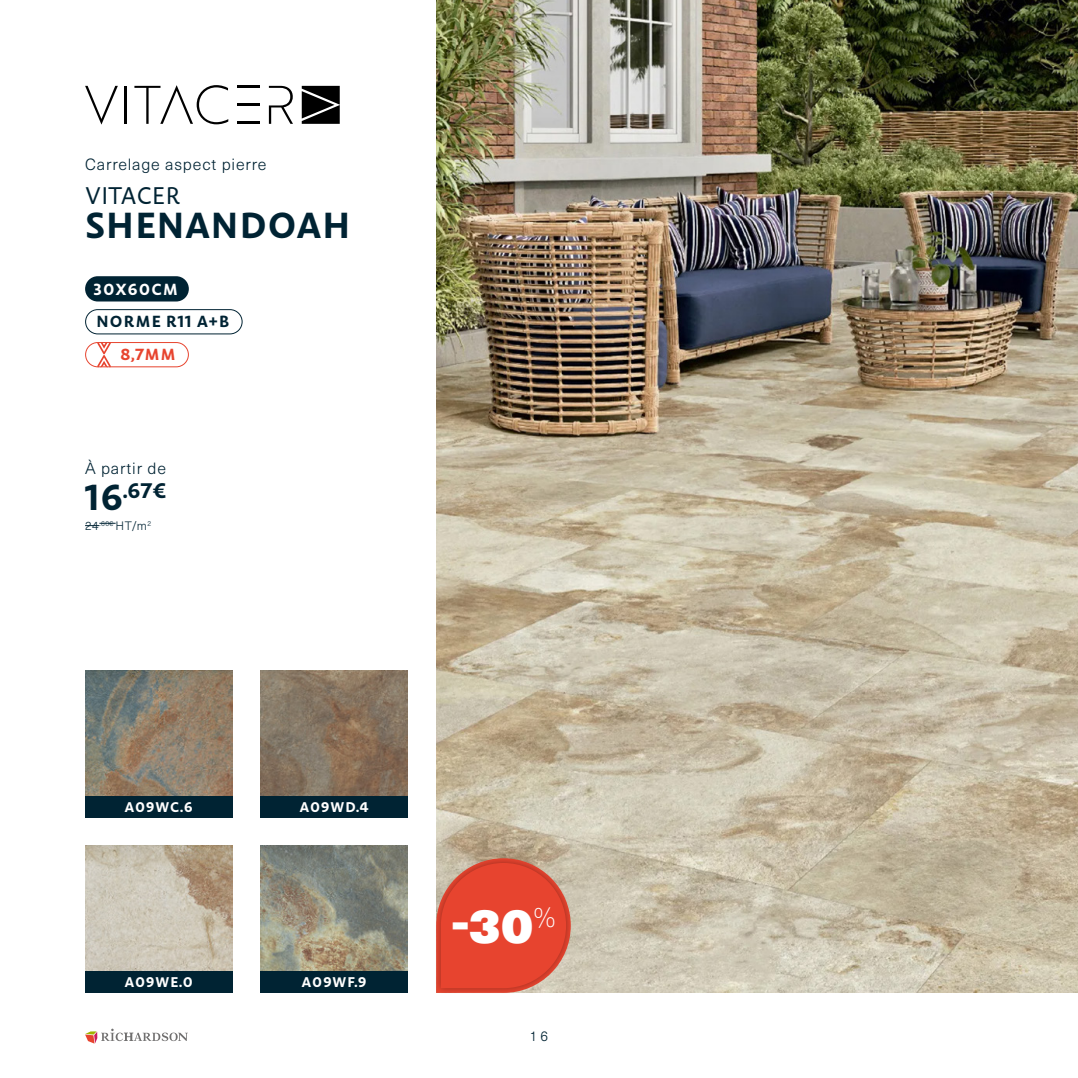
<style>
.page{position:relative;width:1078px;height:1078px;background:#fff}
.page>*{position:absolute;margin:0;border:0;box-sizing:border-box;transform-origin:0 0}
.t1{font:48px "Neue Haas Unica W1 G X Black";color:#fff}
.t2{font:700 36px "Carolineale";letter-spacing:-.005em;color:#002333}
.t3{font:24px "Carolineale";letter-spacing:-.02em;color:#002333}
.t4{font:700 21px "Carolineale";color:#002333}
.t5{font:300 16px "Neue Haas Unica W1 G";letter-spacing:.05em;color:#002333}
.t6{font:700 16px "Carolineale";letter-spacing:.045em;color:#002333}
.t7{font:700 16px "Carolineale";letter-spacing:.05em;color:#fff}
.t8{font:700 16px "Carolineale";color:#e7442f}
.t9{font:700 14px "Carolineale";letter-spacing:.05em;color:#fff}
.t10{font:300 14px "Neue Haas Unica W1 G";color:#002333}
.t11{font:300 12px "Neue Haas Unica W1 G";color:#002333}
.s1{font-size:36px}
</style>
<div class="page">
<svg style="left:85px;top:1028px;width:103px;height:15px"></svg>
<img style="left:260px;top:670px;width:147px;height:126px">
<img style="left:260px;top:845px;width:147px;height:126px">
<img style="left:85px;top:845px;width:147px;height:126px">
<img style="left:85px;top:670px;width:147px;height:126px">
<div style="left:260px;top:971px;width:147px;height:21px;background:#002333"></div>
<div style="left:260px;top:796px;width:147px;height:21px;background:#002333"></div>
<div style="left:85px;top:971px;width:147px;height:21px;background:#002333"></div>
<div style="left:85px;top:796px;width:147px;height:21px;background:#002333"></div>
<img style="left:436px;top:0;width:641px;height:992px">
<svg style="left:85px;top:523px;width:31px;height:3px"></svg>
<div style="left:433px;top:856px;width:139px;height:138px;background:#000;opacity:.33"></div>
<svg style="left:436px;top:858px;width:134px;height:134px;background:#df5642"></svg>
<svg style="left:85px;top:86px;width:33px;height:38px"></svg>
<hr style="left:124px;top:86px;width:3px;height:38px;background:#000">
<svg style="left:134px;top:85px;width:94px;height:39px"></svg>
<hr style="left:237px;top:104px;width:22px;height:2px;background:#000">
<hr style="left:237px;top:86px;width:22px;height:2px;background:#000">
<hr style="left:237px;top:122px;width:22px;height:2px;background:#000">
<svg style="left:269px;top:86px;width:24px;height:38px"></svg>
<svg style="left:302px;top:86px;width:37px;height:38px"></svg>
<div style="left:85px;top:276px;width:104px;height:25px;background:#002333;border-radius:13px"></div>
<div style="left:85px;top:309px;width:157px;height:25px;border:1px solid #002333;border-radius:12px"></div>
<div style="left:85px;top:342px;width:104px;height:25px;border:1px solid #e7442f;border-radius:12px"></div>
<svg style="left:97px;top:342px;width:14px;height:25px"></svg>
<p class="t5" style="left:85px;top:153px;width:183px">Carrelage aspect pierre</p>
<p class="t3" style="left:85px;top:177px;width:97px">VITACER</p>
<p class="t2" style="left:85px;top:197px;width:267px">SHENANDOAH</p>
<p class="t7" style="left:94px;top:277px;width:86px">30X60CM</p>
<p class="t6" style="left:96px;top:309px;width:135px">NORME R11 A+B</p>
<p class="t8" style="left:120px;top:341px;width:57px">8,7MM</p>
<p class="t5" style="left:85px;top:456px;width:82px">À partir de</p>
<p class="t4" style="left:85px;top:474px;width:83px"><span class="s1">16</span>.67€</p>
<p class="t11" style="left:85px;top:516px;width:68px">24<sup>.60€</sup> HT/m<sup>2</sup></p>
<p class="t9" style="left:124px;top:795px;width:70px">A09WC.6</p>
<p class="t9" style="left:124px;top:970px;width:70px">A09WE.0</p>
<p class="t9" style="left:299px;top:795px;width:71px">A09WD.4</p>
<p class="t9" style="left:301px;top:970px;width:67px">A09WF.9</p>
<p class="t1" style="left:451px;top:886px;width:106px">-30<sup>%</sup></p>
<p class="t10" style="left:530px;top:1025px;width:20px">16</p>
</div>
